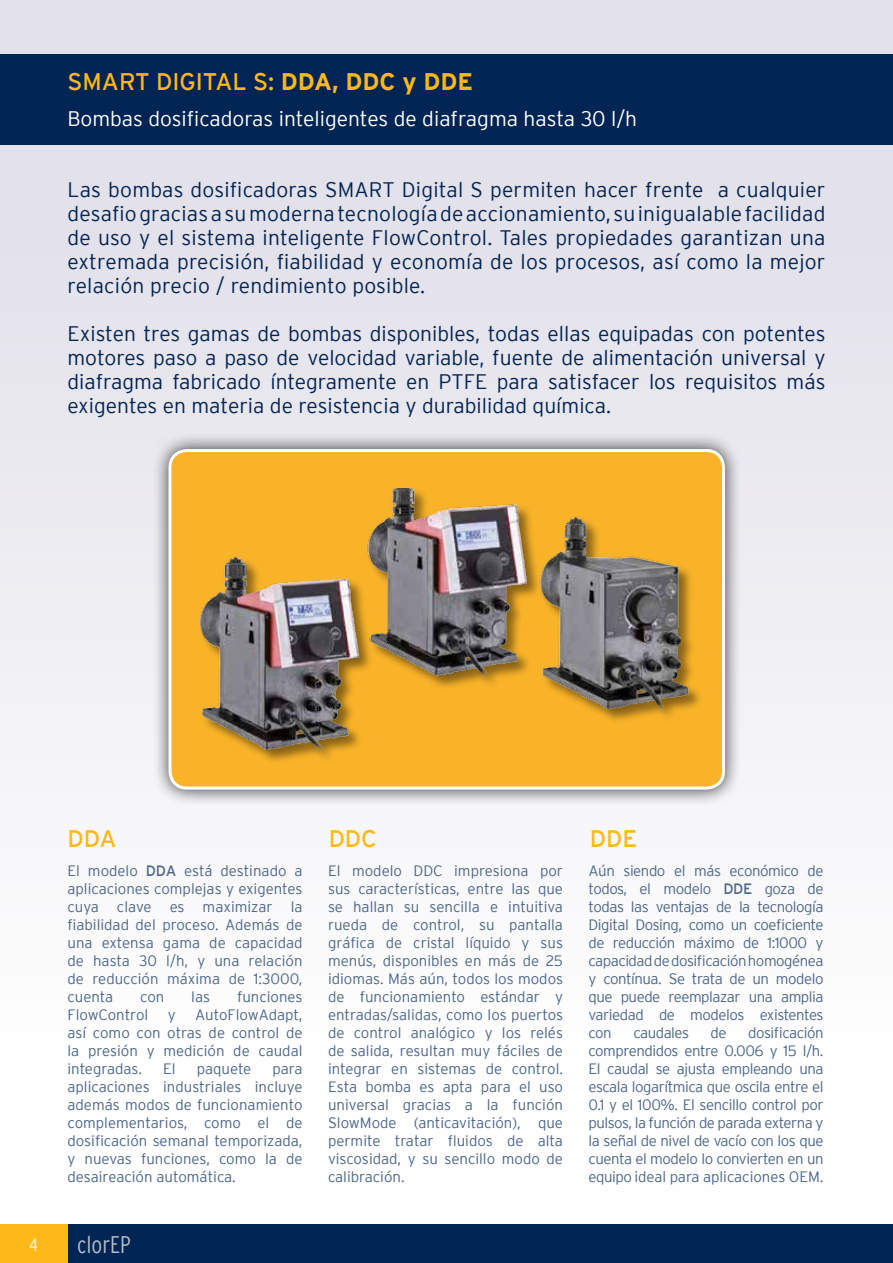
<style>
.page{position:relative;width:893px;height:1263px;background:#fff}
.page>*{position:absolute;margin:0;border:0;box-sizing:border-box;transform-origin:0 0}
.t1{font:24px "Interstate";color:#ffb819}
.t2{font:300 condensed 24px "Interstate";color:#b3bdcb}
.t3{font:300 21px/24px "Interstate";color:#002453;text-align:justify}
.t4{font:300 21px "Interstate";color:#fff}
.t5{font:condensed 18px "Interstate";color:#ffeaba}
.t6{font:300 15px/18px "Interstate";color:#4d6687;text-align:justify}
.t7{font:300 15px "Interstate";letter-spacing:-.03em;color:#4d6687}
.s1{font-weight:700}
.s2{font-weight:400}
</style>
<div class="page">
<div style="left:68px;top:1224px;width:825px;height:39px;background:#002453"></div>
<div style="left:0;top:1224px;width:67px;height:39px;background:#ffb819"></div>
<div style="left:0;top:0;width:893px;height:1224px;background:linear-gradient(to bottom,#dcdae5,#fff)"></div>
<div style="left:0;top:54px;width:893px;height:90px;background:#002453"></div>
<div style="left:152px;top:432px;width:590px;height:374px;background:#000;opacity:.77"></div>
<div style="left:170px;top:450px;width:553px;height:338px;background:#f9b329;border-radius:17px"></div>
<div style="left:168px;top:449px;width:557px;height:340px;border:3px solid #fff;border-radius:17px"></div>
<img style="left:199px;top:488px;width:523px;height:271px">
<h1 class="t1" style="left:68px;top:68px;width:407px">SMART DIGITAL S: <span class="s1">DDA, DDC y DDE</span></h1>
<h2 class="t4" style="left:68px;top:107px;width:571px">Bombas dosificadoras inteligentes de diafragma hasta 30 l/h</h2>
<p class="t3" style="left:68px;top:177px;width:759px">Las bombas dosificadoras SMART Digital S permiten hacer frente a cualquier desafio gracias a su moderna tecnología de accionamiento, su inigualable facilidad de uso y el sistema inteligente FlowControl. Tales propiedades garantizan una extremada precisión, fiabilidad y economía de los procesos, así como la mejor relación precio / rendimiento posible.</p>
<p class="t3" style="left:68px;top:321px;width:759px">Existen tres gamas de bombas disponibles, todas ellas equipadas con potentes motores paso a paso de velocidad variable, fuente de alimentación universal y diafragma fabricado íntegramente en PTFE para satisfacer los requisitos más exigentes en materia de resistencia y durabilidad química.</p>
<h1 class="t1" style="left:68px;top:825px;width:50px">DDA</h1>
<h1 class="t1" style="left:329px;top:825px;width:50px">DDC</h1>
<h1 class="t1" style="left:590px;top:825px;width:49px">DDE</h1>
<p class="t6" style="left:68px;top:862px;width:237px">El modelo <span class="s2">DDA</span> está destinado a aplicaciones complejas y exigentes cuya clave es maximizar la fiabilidad del proceso. Además de una extensa gama de capacidad de hasta 30 l/h, y una relación de reducción máxima de 1:3000, cuenta</p>
<p class="t6" style="left:328px;top:862px;width:237px">El modelo DDC impresiona por sus características, entre las que se hallan su sencilla e intuitiva rueda de control, su pantalla gráfica de cristal líquido y sus menús, disponibles en más de 25 idiomas. Más aún, todos los modos de funcionamiento estándar y entradas/salidas, como los puertos de control analógico y los relés de salida, resultan muy fáciles de integrar en sistemas de control.<br>Esta bomba es apta para el uso universal gracias a la función SlowMode (anticavitación), que permite tratar fluidos de alta viscosidad, y su sencillo modo de calibración.</p>
<p class="t6" style="left:589px;top:862px;width:237px">Aún siendo el más económico de todos, el modelo <span class="s2">DDE</span> goza de todas las ventajas de la tecnología Digital Dosing, como un coeficiente de reducción máximo de 1:1000 y capacidad de dosificación homogénea y contínua. Se trata de un modelo que puede reemplazar una amplia variedad de modelos existentes con</p>
<p class="t6" style="left:140px;top:988px;width:26px">con</p>
<p class="t6" style="left:191px;top:988px;width:20px">las</p>
<p class="t6" style="left:237px;top:988px;width:67px">funciones</p>
<p class="t6" style="left:68px;top:1006px;width:82px">FlowControl</p>
<p class="t6" style="left:168px;top:1006px;width:9px">y</p>
<p class="t6" style="left:68px;top:1006px;width:237px;text-indent:128px">AutoFlowAdapt, así como con otras de control de la presión y medición de caudal integradas.</p>
<p class="t6" style="left:589px;top:1024px;width:237px;text-indent:160px">dosificación comprendidos entre 0.006 y 15 l/h.<br>El caudal se ajusta empleando una escala logarítmica que oscila entre el 0.1 y el 100%. El sencillo control por pulsos, la función de parada externa y la señal de nivel de vacío con los que cuenta el modelo lo convierten en un equipo ideal para aplicaciones OEM.</p>
<p class="t7" style="left:633px;top:1024px;width:57px">caudales</p>
<p class="t6" style="left:711px;top:1024px;width:18px">de</p>
<p class="t6" style="left:163px;top:1060px;width:14px">El</p>
<p class="t6" style="left:197px;top:1060px;width:56px">paquete</p>
<p class="t6" style="left:68px;top:1060px;width:237px;text-indent:205px">para aplicaciones industriales incluye además modos de funcionamiento complementarios, como el de dosificación semanal temporizada, y nuevas funciones, como la de desaireación automática.</p>
<p class="t5" style="left:29px;top:1234px;width:10px">4</p>
<h1 class="t2" style="left:77px;top:1231px;width:55px">clorEP</h1>
</div>
